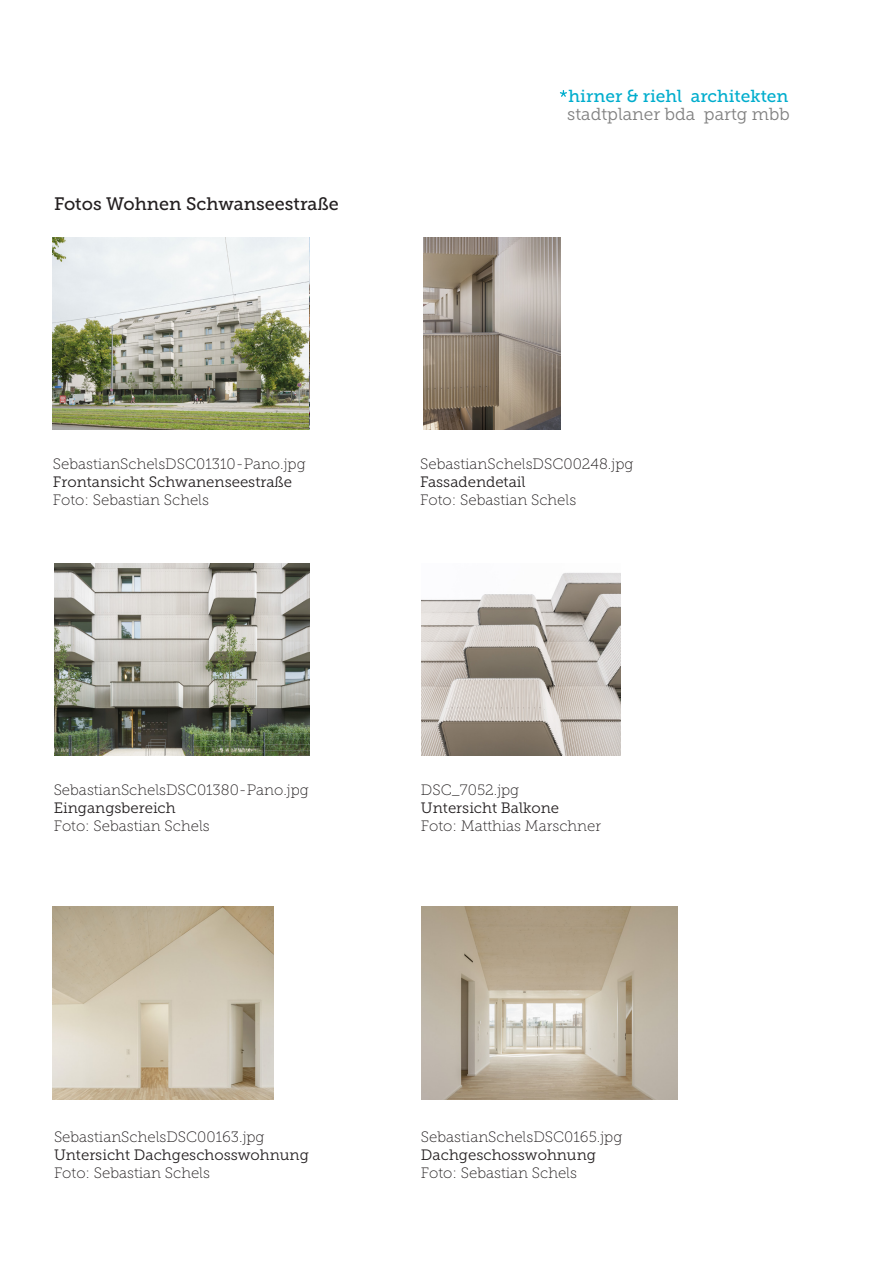
<style>
.page{position:relative;width:893px;height:1263px;background:#fff}
.page>*{position:absolute;margin:0;border:0;box-sizing:border-box;transform-origin:0 0}
.t1{font:18px "Museo Slab 500";color:#231f20}
.t2{font:17.4px "Museo Slab 500";color:#00adcd}
.t3{font:17.4px "Museo Slab 300";color:#7f7f7f}
.t4{font:15px "Museo Slab 100";color:#231f20}
.t5{font:15px "Museo Slab 300";color:#231f20}
</style>
<div class="page">
<svg style="left:560px;top:90px;width:7px;height:7px"></svg>
<img style="left:53px;top:906px;width:220px;height:193px">
<img style="left:422px;top:906px;width:256px;height:193px">
<img style="left:54px;top:563px;width:256px;height:193px">
<img style="left:422px;top:573px;width:199px;height:183px">
<img style="left:423px;top:237px;width:138px;height:192px">
<img style="left:53px;top:237px;width:255px;height:193px">
<p class="t1" style="left:54px;top:194px;width:286px">Fotos Wohnen Schwanseestraße</p>
<p class="t2" style="left:569px;top:86px;width:221px">hirner &amp; riehl architekten</p>
<p class="t3" style="left:567px;top:107px;width:224px">stadtplaner bda partg mbb</p>
<p class="t4" style="left:53px;top:456px;width:254px">SebastianSchelsDSC01310-Pano.jpg</p>
<p class="t5" style="left:53px;top:474px;width:241px">Frontansicht Schwanenseestraße</p>
<p class="t4" style="left:53px;top:492px;width:157px">Foto: Sebastian Schels</p>
<p class="t4" style="left:420px;top:456px;width:215px">SebastianSchelsDSC00248.jpg</p>
<p class="t5" style="left:420px;top:474px;width:107px">Fassadendetail</p>
<p class="t4" style="left:420px;top:492px;width:157px">Foto: Sebastian Schels</p>
<p class="t4" style="left:54px;top:782px;width:257px">SebastianSchelsDSC01380-Pano.jpg</p>
<p class="t5" style="left:54px;top:800px;width:124px">Eingangsbereich</p>
<p class="t4" style="left:54px;top:818px;width:157px">Foto: Sebastian Schels</p>
<p class="t4" style="left:421px;top:782px;width:100px">DSC_7052.jpg</p>
<p class="t5" style="left:421px;top:800px;width:140px">Untersicht Balkone</p>
<p class="t4" style="left:421px;top:818px;width:181px">Foto: Matthias Marschner</p>
<p class="t4" style="left:54px;top:1128px;width:212px">SebastianSchelsDSC00163.jpg</p>
<p class="t5" style="left:54px;top:1146px;width:256px">Untersicht Dachgeschosswohnung</p>
<p class="t4" style="left:54px;top:1164px;width:157px">Foto: Sebastian Schels</p>
<p class="t4" style="left:421px;top:1128px;width:203px">SebastianSchelsDSC0165.jpg</p>
<p class="t5" style="left:421px;top:1146px;width:177px">Dachgeschosswohnung</p>
<p class="t4" style="left:421px;top:1164px;width:157px">Foto: Sebastian Schels</p>
</div>
